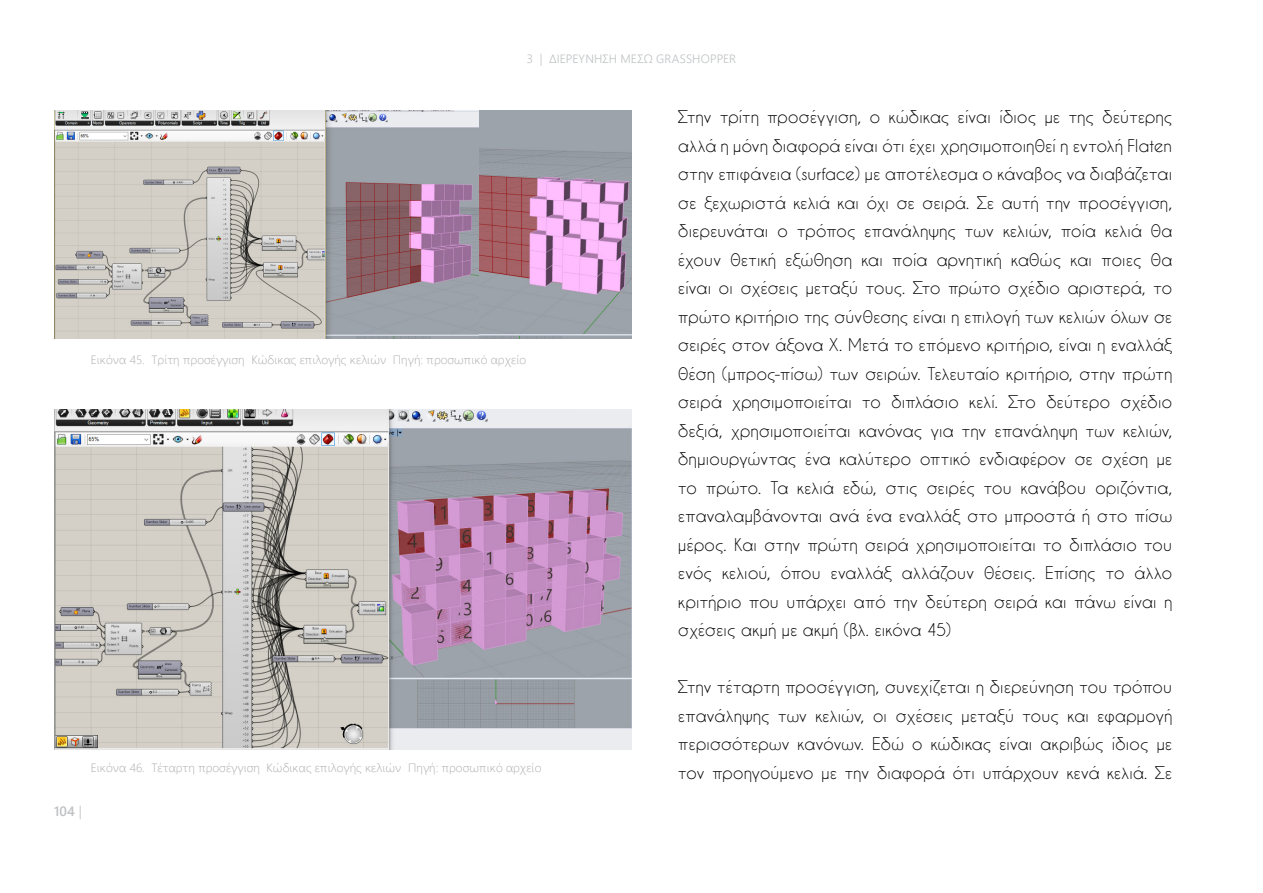
<style>
.page{position:relative;width:1263px;height:893px;background:#fff}
.page>*{position:absolute;margin:0;border:0;box-sizing:border-box;transform-origin:0 0}
.t1{font:16.5px/28.5px "Caviar Dreams";letter-spacing:.02em;color:#000;text-align:justify}
.t2{font:600 13.5px "Yu Gothic UI";color:#bec0c2}
.t3{font:300 12px "Yu Gothic UI";color:#aaacaf}
.t4{font:300 12px "Yu Gothic UI";letter-spacing:.015em;color:#bec0c2}
.s1{font-weight:300}
</style>
<div class="page">
<img style="left:54px;top:110px;width:577px;height:229px">
<img style="left:54px;top:410px;width:577px;height:340px">
<p class="t4" style="left:527px;top:47px;width:183px">3 | ΔΙΕΡΕΎΝ ΗΣΗ Μ ΕΣΩ GRASSHOPP</p>
<p class="t4" style="left:723px;top:47px;width:14px">ER</p>
<p class="t3" style="left:91px;top:349px;width:437px">Εικόνα 45. Τρίτη προσέγγιση Κώδικας επιλογής κελιών Πηγή: προσωπικό αρχείο</p>
<p class="t3" style="left:91px;top:757px;width:452px">Εικόνα 46. Τέταρτη προσέγγιση Κώδικας επιλογής κελιών Πηγή: προσωπικό αρχείο</p>
<p class="t2" style="left:54px;top:804px;width:29px">104 <span class="s1">|</span></p>
<p class="t1" style="left:678px;top:102px;width:495px">Στην τρίτη προσέγγιση, ο κώδικας είναι ίδιος με της δεύτερης αλλά η μόνη διαφορά είναι ότι έχει χρησιμοποιηθεί η εντολή Flaten στην επιφάνεια (surface) με αποτέλεσμα ο κάναβος να διαβάζεται σε ξεχωριστά κελιά και όχι σε σειρά. Σε αυτή την προσέγγιση, διερευνάται ο τρόπος επανάληψης των κελιών, ποία κελιά θα έχουν θετική εξώθηση και ποία αρνητική καθώς και ποιες θα είναι οι σχέσεις μεταξύ τους. Στο πρώτο σχέδιο αριστερά, το πρώτο κριτήριο της σύνθεσης είναι η επιλογή των κελιών όλων σε σειρές στον άξονα X. Μετά το επόμενο κριτήριο, είναι η εναλλάξ θέση (μπρος-πίσω) των σειρών. Τελευταίο κριτήριο, στην πρώτη σειρά χρησιμοποιείται το διπλάσιο κελί. Στο δεύτερο σχέδιο δεξιά, χρησιμοποιείται κανόνας για την επανάληψη των κελιών, δημιουργώντας ένα καλύτερο οπτικό ενδιαφέρον σε σχέση με το πρώτο. Τα κελιά εδώ, στις σειρές του κανάβου οριζόντια, επαναλαμβάνονται ανά ένα εναλλάξ στο μπροστά ή στο πίσω μέρος. Και στην πρώτη σειρά χρησιμοποιείται το διπλάσιο του ενός κελιού, όπου εναλλάξ αλλάζουν θέσεις. Επίσης το άλλο κριτήριο που υπάρχει από την δεύτερη σειρά και πάνω είναι η σχέσεις ακμή με ακμή (βλ. εικόνα 45)</p>
<p class="t1" style="left:678px;top:672px;width:495px">Στην τέταρτη προσέγγιση, συνεχίζεται η διερεύνηση του τρόπου επανάληψης των κελιών, οι σχέσεις μεταξύ τους και εφαρμογή περισσότερων κανόνων. Εδώ ο κώδικας είναι ακριβώς ίδιος με τον προηγούμενο με την διαφορά ότι υπάρχουν κενά κελιά. Σε</p>
</div>
